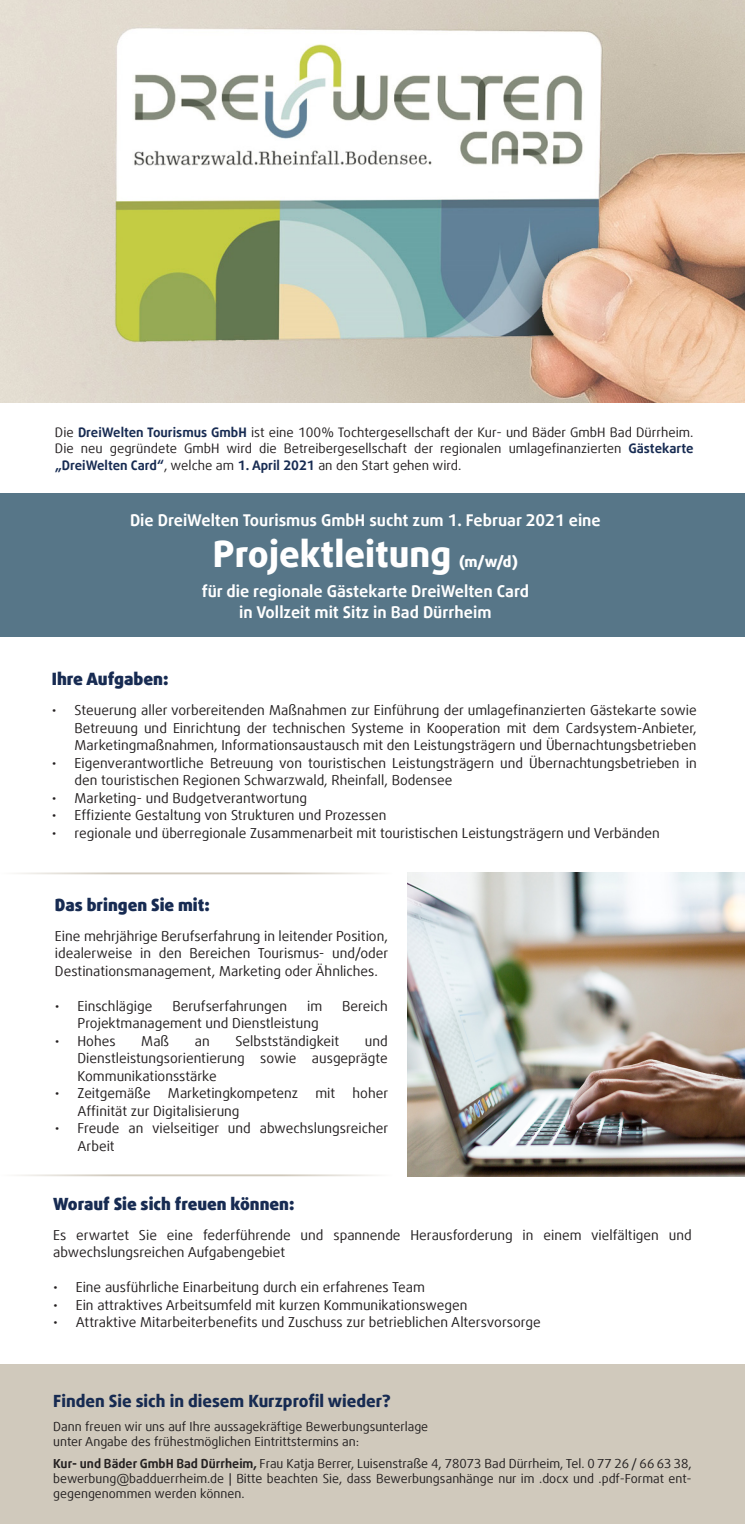
<style>
.page{position:relative;width:745px;height:1524px;background:#fff}
.page>*{position:absolute;margin:0;border:0;box-sizing:border-box;transform-origin:0 0}
.t1{font:800 36.25px "Daxline Offc";color:#fff}
.t2{font:900 17px "Daxline Offc";color:#172b52}
.t3{font:900 16.88px "Daxline Offc";color:#172b52}
.t4{font:800 16.88px "Daxline Offc";color:#172b52}
.t5{font:700 16.25px "Daxline Offc";color:#fff}
.t6{font:800 15px "Daxline Offc";color:#fff}
.t7{font:13.75px/17.5px "Daxline Offc";color:#231f20}
.t8{font:13.12px/16.9px "Daxline Offc";color:#231f20;text-align:justify}
.t9{font:12.5px/15px "Daxline Offc";color:#231f20}
.s1{font-weight:700;color:#172b52}
.s2{font-weight:700}
</style>
<div class="page">
<div style="left:0;top:494px;width:744px;height:143px;background:#577688"></div>
<div style="left:0;top:1364px;width:744px;height:160px;background:#d0c9bc"></div>
<img style="left:0;top:0;width:744px;height:403px">
<hr style="left:0;top:872px;width:392px;height:2px;background:#d0c9bc">
<img style="left:407px;top:872px;width:337px;height:304px">
<hr style="left:0;top:1174px;width:392px;height:2px;background:#d0c9bc">
<p class="t8" style="left:55px;top:423px;width:639px">Die <span class="s1">DreiWelten Tourismus GmbH</span> ist eine 100% Tochtergesellschaft der Kur- und Bäder GmbH Bad Dürrheim.<br>Die neu gegründete GmbH wird die Betreibergesellschaft der regionalen umlagefinanzierten <span class="s1">Gästekarte „DreiWelten Card“</span>, welche am <span class="s1">1. April 2021</span> an den Start gehen wird.</p>
<p class="t5" style="left:130px;top:509px;width:472px">Die DreiWelten Tourismus GmbH sucht zum 1. Februar 2021 eine</p>
<p class="t1" style="left:213px;top:530px;width:240px">Projektleitung</p>
<p class="t6" style="left:458px;top:551px;width:60px">(m/w/d)</p>
<p class="t5" style="left:201px;top:580px;width:329px">für die regionale Gästekarte DreiWelten Card</p>
<p class="t5" style="left:239px;top:601px;width:253px">in Vollzeit mit Sitz in Bad Dürrheim</p>
<p class="t2" style="left:52px;top:667px;width:118px">Ihre Aufgaben:</p>
<p class="t7" style="left:74px;top:701px;width:623px;text-align:justify;text-indent:-23px">• Steuerung aller vorbereitenden Maßnahmen zur Einführung der umlagefinanzierten Gästekarte sowie Betreuung und Einrichtung der technischen Systeme in Kooperation mit dem Cardsystem-Anbieter, Marketingmaßnahmen, Informationsaustausch mit den Leistungsträgern und Übernachtungsbetrieben</p>
<p class="t7" style="left:74px;top:754px;width:623px;text-indent:-23px">• Eigenverantwortliche Betreuung von touristischen Leistungsträgern und Übernachtungsbetrieben in den touristischen Regionen Schwarzwald, Rheinfall, Bodensee</p>
<p class="t7" style="left:52px;top:789px;width:257px">• Marketing- und Budgetverantwortung</p>
<p class="t7" style="left:52px;top:806px;width:336px">• Effiziente Gestaltung von Strukturen und Prozessen</p>
<p class="t7" style="left:52px;top:824px;width:609px">• regionale und überregionale Zusammenarbeit mit touristischen Leistungsträgern und Verbänden</p>
<p class="t3" style="left:55px;top:893px;width:156px">Das bringen Sie mit:</p>
<p class="t7" style="left:55px;top:927px;width:334px;text-align:justify">Eine mehrjährige Berufserfahrung in leitender Position, idealerweise in den Bereichen Tourismus- und/oder Destinationsmanagement, Marketing oder Ähnliches.</p>
<p class="t7" style="left:55px;top:997px;width:99px">• Einschlägige</p>
<p class="t7" style="left:172px;top:997px;width:116px">Berufserfahrungen</p>
<p class="t7" style="left:307px;top:997px;width:17px">im</p>
<p class="t7" style="left:342px;top:997px;width:47px">Bereich</p>
<p class="t7" style="left:77px;top:1014px;width:242px">Projektmanagement und Dienstleistung</p>
<p class="t7" style="left:55px;top:1032px;width:62px">• Hohes</p>
<p class="t7" style="left:141px;top:1032px;width:29px">Maß</p>
<p class="t7" style="left:195px;top:1032px;width:16px">an</p>
<p class="t7" style="left:235px;top:1032px;width:105px">Selbstständigkeit</p>
<p class="t7" style="left:77px;top:1032px;width:311px;text-align:justify;text-indent:287px">und Dienstleistungsorientierung sowie ausgeprägte Kommunikationsstärke</p>
<p class="t7" style="left:55px;top:1084px;width:97px">• Zeitgemäße</p>
<p class="t7" style="left:168px;top:1084px;width:131px">Marketingkompetenz</p>
<p class="t7" style="left:315px;top:1084px;width:21px">mit</p>
<p class="t7" style="left:352px;top:1084px;width:37px">hoher</p>
<p class="t7" style="left:77px;top:1102px;width:163px">Affinität zur Digitalisierung</p>
<p class="t7" style="left:77px;top:1119px;width:312px;text-indent:-22px">• Freude an vielseitiger und abwechslungsreicher<br>Arbeit</p>
<p class="t3" style="left:53px;top:1192px;width:242px">Worauf Sie sich freuen können:</p>
<p class="t7" style="left:53px;top:1226px;width:639px">Es erwartet Sie eine federführende und spannende Herausforderung in einem vielfältigen und abwechslungsreichen Aufgabengebiet</p>
<p class="t7" style="left:53px;top:1278px;width:373px">• Eine ausführliche Einarbeitung durch ein erfahrenes Team</p>
<p class="t7" style="left:53px;top:1296px;width:415px">• Ein attraktives Arbeitsumfeld mit kurzen Kommunikationswegen</p>
<p class="t7" style="left:53px;top:1313px;width:489px">• Attraktive Mitarbeiterbenefits und Zuschuss zur betrieblichen Altersvorsorge</p>
<p class="t4" style="left:53px;top:1389px;width:339px">Finden Sie sich in diesem Kurzprofil wieder?</p>
<p class="t9" style="left:53px;top:1419px;width:376px">Dann freuen wir uns auf Ihre aussagekräftige Bewerbungsunterlage</p>
<p class="t9" style="left:53px;top:1434px;width:307px">unter Angabe des frühestmöglichen Eintrittstermins an:</p>
<p class="t9" style="left:53px;top:1456px;width:639px"><span class="s2">Kur- und Bäder GmbH Bad Dürrheim,</span> Frau Katja Berrer, Luisenstraße 4, 78073 Bad Dürrheim, Tel. 0 77 26 / 66 63 38,</p>
<p class="t9" style="left:53px;top:1471px;width:639px">bewerbung@badduerrheim.de | Bitte beachten Sie, dass Bewerbungsanhänge nur im .docx und .pdf-Format ent&shy;gegengenommen werden können.</p>
</div>
